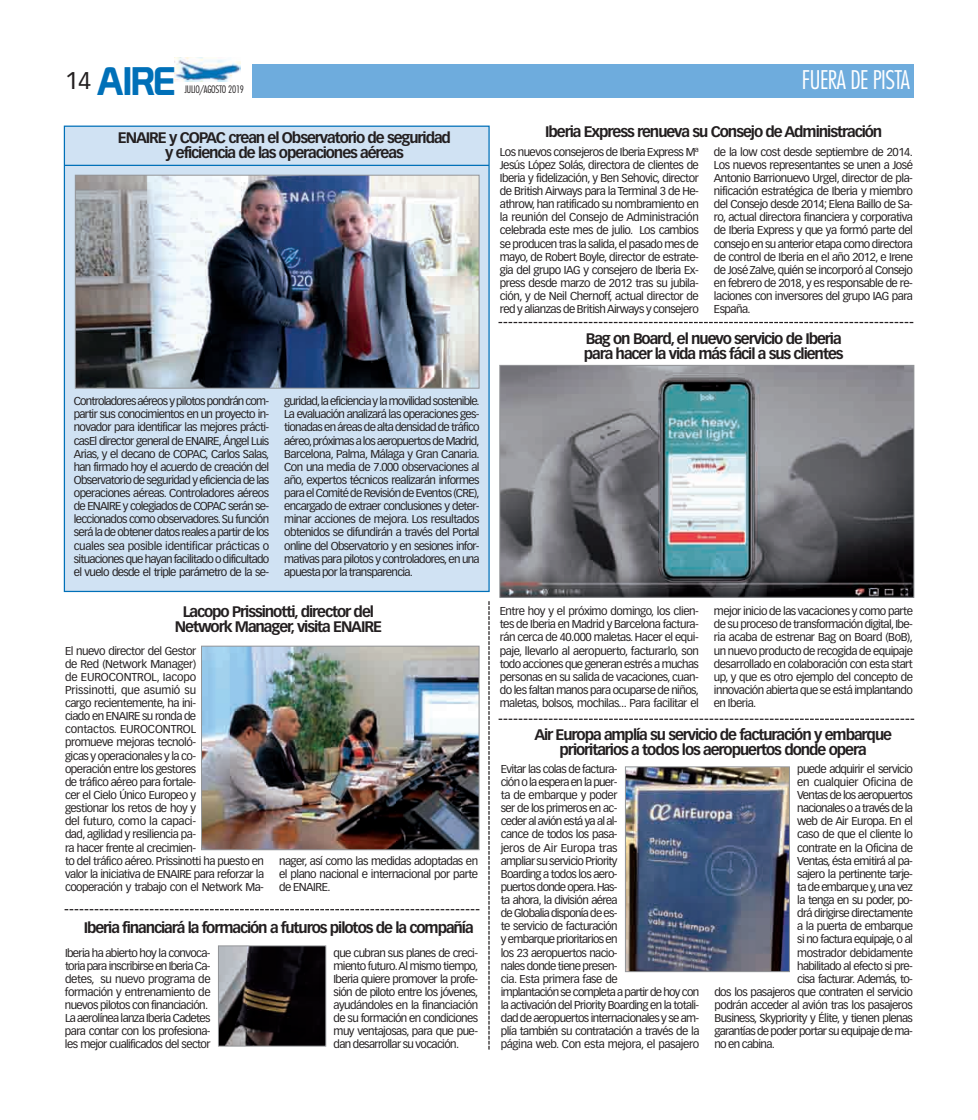
<style>
.page{position:relative;width:978px;height:1120px;background:#fff}
.page>*{position:absolute;margin:0;border:0;box-sizing:border-box;transform-origin:0 0}
.t1{font:38.88px "Prototype";color:#0070b8}
.t2{font:300 condensed 25px "Futura";letter-spacing:-.025em;color:#fff}
.t3{font:700 15px/15px "Vectora LH";letter-spacing:-.07em;color:#231f20;text-align:center}
.t4{font:11.25px/13.1px "Vectora LH";letter-spacing:-.05em;color:#231f20;text-align:justify}
.t5{font:11.25px "Vectora LH";letter-spacing:-.02em;color:#231f20}
.t6{font:300 condensed 10px "Futura";letter-spacing:-.025em;color:#231f20}
</style>
<div class="page">
<img style="left:174px;top:58px;width:66px;height:23px">
<div style="left:252px;top:64px;width:662px;height:33px;background:#6eacdd"></div>
<div style="left:65px;top:127px;width:423px;height:464px;background:#d0e2f3"></div>
<hr style="left:65px;top:165px;width:424px;height:1px;background:#0070b8">
<img style="left:77px;top:177px;width:400px;height:209px">
<div style="left:75px;top:175px;width:404px;height:213px;border:1px solid #939598"></div>
<img style="left:627px;top:768px;width:161px;height:202px">
<div style="left:625px;top:766px;width:165px;height:206px;border:1px solid #939598"></div>
<svg style="left:499px;top:718px;width:415px;height:2px"></svg>
<svg style="left:65px;top:909px;width:414px;height:1px"></svg>
<img style="left:501px;top:367px;width:411px;height:228px">
<div style="left:499px;top:365px;width:415px;height:232px;border:1px solid #939598"></div>
<img style="left:220px;top:947px;width:104px;height:97px">
<div style="left:218px;top:945px;width:108px;height:101px;border:1px solid #939598"></div>
<svg style="left:488px;top:601px;width:2px;height:448px"></svg>
<img style="left:203px;top:648px;width:274px;height:200px">
<div style="left:201px;top:646px;width:278px;height:204px;border:1px solid #939598"></div>
<svg style="left:498px;top:322px;width:415px;height:1px"></svg>
<p class="t1" style="left:65px;top:58px;width:112px"><sup>14</sup> AIRE</p>
<p class="t6" style="left:185px;top:85px;width:61px">JULIO/AGOSTO 2019</p>
<p class="t3" style="left:118px;top:131px;width:335px">ENAIRE y COPAC crean el Observatorio de seguridad y eficiencia de las operaciones aéreas</p>
<p class="t4" style="left:74px;top:395px;width:197px">Controladores aéreos y pilotos pondrán com&shy;partir sus conocimientos en un proyecto in&shy;novador para identificar las mejores prácti&shy;casEl director general de ENAIRE, Ángel Luis Arias, y el decano de COPAC, Carlos Salas, han firmado hoy el acuerdo de creación del Observatorio de seguridad y eficiencia de las operaciones aéreas. Controladores aéreos de ENAIRE y colegiados de COPAC serán se&shy;leccionados como observadores. Su función será la de obtener datos reales a partir de los cuales sea posible identificar prácticas o situaciones que hayan facilitado o dificultado el vuelo desde el triple parámetro de la se-</p>
<p class="t4" style="left:284px;top:395px;width:197px">guridad,la eficiencia y la movilidad sostenible.<br>La evaluación analizará las operaciones ges&shy;tionadas en áreas de alta densidad de tráfico aéreo,próximas a los aeropuertos de Madrid, Barcelona, Palma, Málaga y Gran Canaria.<br>Con una media de 7.000 observaciones al año, expertos técnicos realizarán informes para el Comité de Revisión de Eventos (CRE), encargado de extraer conclusiones y deter&shy;minar acciones de mejora. Los resultados obtenidos se difundirán a través del Portal online del Observatorio y en sesiones infor&shy;mativas para pilotos y controladores, en una apuesta por la transparencia.</p>
<p class="t3" style="left:175px;top:605px;width:209px">Lacopo Prissinotti, director del<br>Network Manager, visita ENAIRE</p>
<p class="t4" style="left:65px;top:645px;width:201px;text-align:left">El nuevo director del Gestor<br>de Red (Network Manager)<br>de EUROCONTROL, Iacopo<br>Prissinotti, que asumió su<br>cargo recientemente, ha ini-<br>ciado en ENAIRE su ronda de<br>contactos. EUROCONTROL<br>promueve mejoras tecnoló-<br>gicas y operacionales y la co-<br>operación entre los gestores<br>de tráfico aéreo para fortale-<br>cer el Cielo Único Europeo y<br>gestionar los retos de hoy y<br>del futuro, como la capaci-<br>dad, agilidad y resiliencia pa-<br>ra hacer frente al crecimien-<br>to del tráfico aéreo. Prissinotti ha puesto en valor la iniciativa de ENAIRE para reforzar la cooperación y trabajo con el Network Ma-</p>
<p class="t4" style="left:279px;top:855px;width:201px">nager, así como las medidas adoptadas en el plano nacional e internacional por parte de ENAIRE.</p>
<p class="t3" style="left:84px;top:921px;width:391px">Iberia financiará la formación a futuros pilotos de la compañía</p>
<p class="t4" style="left:65px;top:946px;width:147px;text-align:left">Iberia ha abierto hoy la convoca&shy;toria para inscribirse en Iberia Ca&shy;detes, su nuevo programa de formación y entrenamiento de nuevos pilotos con financiación.<br>La aerolínea lanza Iberia Cadetes para contar con los profesiona&shy;les mejor cualificados del sector</p>
<p class="t4" style="left:334px;top:946px;width:146px">que cubran sus planes de creci&shy;miento futuro.Al mismo tiempo, Iberia quiere promover la profe&shy;sión de piloto entre los jóvenes, ayudándoles en la financiación de su formación en condiciones muy ventajosas, para que pue&shy;dan desarrollar su vocación.</p>
<p class="t2" style="left:802px;top:69px;width:109px">FUERA DE PISTA</p>
<p class="t3" style="left:545px;top:126px;width:339px">Iberia Express renueva su Consejo de Administración</p>
<p class="t4" style="left:500px;top:146px;width:201px">Los nuevos consejeros de Iberia Express Mª Jesús López Solás, directora de clientes de Iberia y fidelización, y Ben Sehovic, director de British Airways para la Terminal 3 de He&shy;athrow, han ratificado su nombramiento en la reunión del Consejo de Administración celebrada este mes de julio. Los cambios se producen tras la salida, el pasado mes de mayo, de Robert Boyle, director de estrate&shy;gia del grupo IAG y consejero de Iberia Ex&shy;press desde marzo de 2012 tras su jubila&shy;ción, y de Neil Chernoff, actual director de red y alianzas de British Airways y consejero</p>
<p class="t4" style="left:714px;top:146px;width:201px">de la low cost desde septiembre de 2014.<br>Los nuevos representantes se unen a José Antonio Barrionuevo Urgel, director de pla&shy;nificación estratégica de Iberia y miembro del Consejo desde 2014; Elena Baillo de Sa&shy;ro, actual directora financiera y corporativa de Iberia Express y que ya formó parte del consejo en su anterior etapa como directora de control de Iberia en el año 2012, e Irene de José Zalve, quién se incorporó al Consejo en febrero de 2018, y es responsable de re&shy;laciones con inversores del grupo IAG para España.</p>
<p class="t3" style="left:584px;top:332px;width:261px;text-align:left">Bag on Board, el nuevo servicio de Iberia para hacer la vida más fácil a sus clientes</p>
<p class="t4" style="left:500px;top:605px;width:201px">Entre hoy y el próximo domingo, los clien&shy;tes de Iberia en Madrid y Barcelona factura&shy;rán cerca de 40.000 maletas. Hacer el equi&shy;paje, llevarlo al aeropuerto, facturarlo, son todo acciones que generan estrés a muchas personas en su salida de vacaciones, cuan&shy;do les faltan manos para ocuparse de niños, maletas, bolsos, mochilas... Para facilitar el</p>
<p class="t4" style="left:714px;top:605px;width:201px">mejor inicio de las vacaciones y como parte de su proceso de transformación digital, Ibe&shy;ria acaba de estrenar Bag on Board (BoB), un nuevo producto de recogida de equipaje desarrollado en colaboración con esta start up, y que es otro ejemplo del concepto de innovación abierta que se está implantando en Iberia.</p>
<p class="t3" style="left:534px;top:728px;width:359px">Air Europa amplía su servicio de facturación y embarque prioritarios a todos los aeropuertos donde opera</p>
<p class="t4" style="left:501px;top:763px;width:200px;text-align:left">Evitar las colas de factura-<br>ción o la espera en la puer-<br>ta de embarque y poder<br>ser de los primeros en ac-<br>ceder al avión está ya al al-<br>cance de todos los pasa-<br>jeros de Air Europa tras<br>ampliar su servicio Priority<br>Boarding a todos los aero-<br>puertos donde opera.Has-<br>ta ahora, la división aérea<br>de Globalia disponía de es-<br>te servicio de facturación<br>y embarque prioritarios en<br>los 23 aeropuertos nacio-<br>nales donde tiene presen-<br>cia. Esta primera fase de<br>implantación se completa a partir de hoy con la activación del Priority Boarding en la totali&shy;dad de aeropuertos internacionales y se am&shy;plía también su contratación a través de la página web. Con esta mejora, el pasajero</p>
<p class="t4" style="left:797px;top:763px;width:117px">puede adquirir el servicio</p>
<p class="t5" style="left:797px;top:777px;width:117px">en cualquier Oficina de</p>
<p class="t4" style="left:797px;top:789px;width:117px">Ventas de los aeropuertos</p>
<p class="t4" style="left:797px;top:802px;width:117px">nacionales o a través de la</p>
<p class="t4" style="left:797px;top:815px;width:117px">web de Air Europa. En el</p>
<p class="t4" style="left:797px;top:828px;width:117px">caso de que el cliente lo</p>
<p class="t4" style="left:797px;top:841px;width:117px">contrate en la Oficina de</p>
<p class="t4" style="left:797px;top:855px;width:117px">Ventas, ésta emitirá al pa-</p>
<p class="t4" style="left:797px;top:868px;width:117px">sajero la pertinente tarje-</p>
<p class="t4" style="left:797px;top:881px;width:117px">ta de embarque y,una vez</p>
<p class="t4" style="left:797px;top:894px;width:117px">la tenga en su poder, po-</p>
<p class="t4" style="left:797px;top:907px;width:117px">drá dirigirse directamente</p>
<p class="t4" style="left:797px;top:920px;width:117px">a la puerta de embarque</p>
<p class="t4" style="left:797px;top:933px;width:117px">si no factura equipaje, o al</p>
<p class="t4" style="left:797px;top:946px;width:117px">mostrador debidamente</p>
<p class="t4" style="left:797px;top:960px;width:117px">habilitado al efecto si pre-</p>
<p class="t4" style="left:797px;top:973px;width:117px">cisa facturar. Además, to-</p>
<p class="t4" style="left:714px;top:986px;width:200px">dos los pasajeros que contraten el servicio</p>
<p class="t4" style="left:714px;top:999px;width:200px">podrán acceder al avión tras los pasajeros</p>
<p class="t4" style="left:714px;top:1012px;width:200px">Business, Skypriority y Élite, y tienen plenas</p>
<p class="t4" style="left:714px;top:1025px;width:200px">garantías de poder portar su equipaje de ma-</p>
<p class="t4" style="left:714px;top:1038px;width:62px">no en cabina.</p>
</div>
